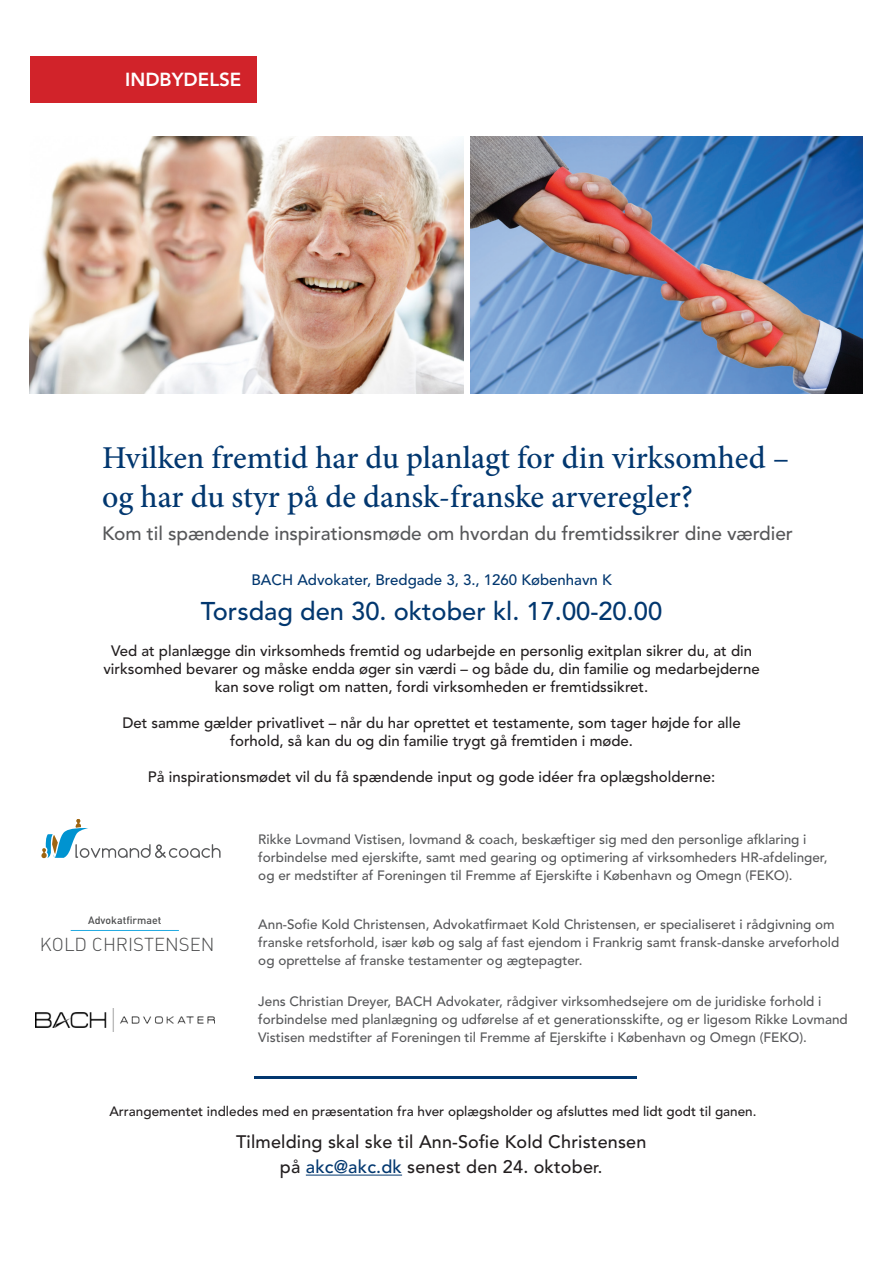
<style>
.page{position:relative;width:893px;height:1263px;background:#fff}
.page>*{position:absolute;margin:0;border:0;box-sizing:border-box;transform-origin:0 0}
.t1{font:500 31.8px "Minion Pro";color:#02376f}
.t2{font:500 25.5px "Avenir LT";color:#02376f}
.t3{font:500 19.05px "Avenir LT";letter-spacing:-.005em;color:#57585a}
.t4{font:800 18.75px "Avenir LT";color:#fff}
.t5{font:18.6px "DIN Light Alternate";color:#4b4c4d}
.t6{font:500 18px "Avenir LT";letter-spacing:.01em;color:#231f20}
.t7{font:500 15px/18px "Avenir LT";color:#231f20;text-align:center}
.t8{font:500 15px "Avenir LT";color:#02376f}
.t9{font:500 13.5px/18px "Avenir LT";color:#57585a}
.t10{font:500 13.5px "Avenir LT";color:#231f20}
.t11{font:500 10.65px "DIN";color:#4b4c4d}
.s1{color:#02376f}
.s2{font-size:16.5px}
</style>
<div class="page">
<img style="left:470px;top:136px;width:393px;height:257px">
<hr style="left:254px;top:1075px;width:383px;height:3px;background:#02376f">
<hr style="left:306px;top:1174px;width:96px;height:1px;background:#02376f">
<div style="left:30px;top:56px;width:226px;height:47px;background:#d1232a"></div>
<hr style="left:71px;top:930px;width:108px;height:1px;background:#24aae1">
<img style="left:35px;top:1008px;width:179px;height:23px">
<svg style="left:41px;top:819px;width:180px;height:39px"></svg>
<img style="left:30px;top:136px;width:433px;height:257px">
<p class="t4" style="left:125px;top:68px;width:118px">INDBYDELSE</p>
<p class="t1" style="left:102px;top:437px;width:689px">Hvilken fremtid har du planlagt for din virksomhed –</p>
<p class="t1" style="left:102px;top:475px;width:592px">og har du styr på de dansk-franske arveregler?</p>
<p class="t3" style="left:102px;top:522px;width:692px">Kom til spændende inspirationsmøde om hvordan du fremtidssikrer dine værdier</p>
<p class="t8" style="left:251px;top:571px;width:362px">BACH Advokater, Bredgade 3, 3., 1260 København K</p>
<p class="t2" style="left:201px;top:597px;width:463px">Torsdag den 30. oktober kl. 17.00-20.00</p>
<p class="t7" style="left:103px;top:643px;width:658px">Ved at planlægge din virksomheds fremtid og udarbejde en personlig exitplan sikrer du, at din virksomhed bevarer og måske endda øger sin værdi – og både du, din familie og medarbejderne kan sove roligt om natten, fordi virksomheden er fremtidssikret.</p>
<p class="t7" style="left:122px;top:715px;width:620px">Det samme gælder privatlivet – når du har oprettet et testamente, som tager højde for alle forhold, så kan du og din familie trygt gå fremtiden i møde.</p>
<p class="t7" style="left:148px;top:769px;width:569px">På inspirationsmødet vil du få spændende input og gode idéer fra oplægsholderne:</p>
<p class="t11" style="left:88px;top:914px;width:75px">Advokatfirmaet</p>
<p class="t5" style="left:40px;top:933px;width:176px">KOLD CHRISTENSEN</p>
<p class="t9" style="left:258px;top:830px;width:571px">Rikke Lovmand Vistisen, lovmand &amp; coach, beskæftiger sig med den personlige afklaring i forbindelse med ejerskifte, samt med gearing og optimering af virksomheders HR-afdelinger, og er medstifter af Foreningen til Fremme af Ejerskifte i København og Omegn (FEKO).</p>
<p class="t9" style="left:258px;top:916px;width:582px">Ann-Sofie Kold Christensen, Advokatfirmaet Kold Christensen, er specialiseret i rådgivning om franske retsforhold, især køb og salg af fast ejendom i Frankrig samt fransk-danske arveforhold og oprettelse af franske testamenter og ægtepagter.</p>
<p class="t9" style="left:258px;top:992px;width:591px">Jens Christian Dreyer, BACH Advokater, rådgiver virksomhedsejere om de juridiske forhold i forbindelse med planlægning og udførelse af et generationsskifte, og er ligesom Rikke Lovmand<br>Vistisen medstifter af Foreningen til Fremme af Ejerskifte i København og Omegn (FEKO).</p>
<p class="t10" style="left:109px;top:1104px;width:649px">Arrangementet indledes med en præsentation fra hver oplægsholder og afsluttes med lidt godt til ganen.</p>
<p class="t6" style="left:236px;top:1131px;width:412px">Tilmelding skal ske til Ann-Sofie Kold Christensen</p>
<p class="t6" style="left:280px;top:1157px;width:324px">på <span class="s1">akc@akc.dk</span> senest den 24. oktobe<span class="s2">r.</span></p>
</div>
